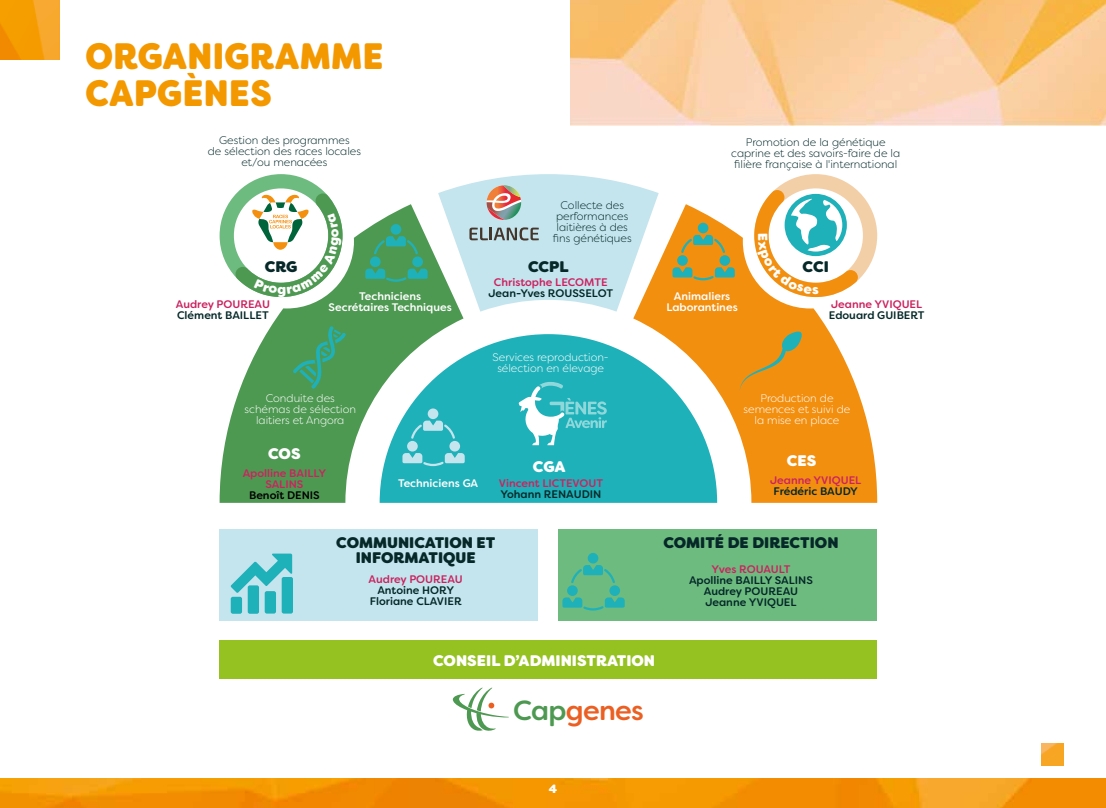
<style>
.page{position:relative;width:1106px;height:808px;background:#fff}
.page>*{position:absolute;margin:0;border:0;box-sizing:border-box;transform-origin:0 0}
.t1{font:800 36.75px/36.8px "Filson Soft";letter-spacing:.01em;color:#f49800;scale:.93 1}
.t2{font:500 27.6px "Filson Soft";letter-spacing:-.025em;color:#eb5f22}
.t3{font:800 15.3px "Filson Soft";color:#062828}
.t4{font:800 15.3px "Filson Soft";color:#fff}
.t5{font:800 12px "Filson Soft";color:#fff}
.t6{font:300 10.95px/10.9px "Filson Soft";color:#042828;text-align:center}
.t7{font:500 10.95px/10.9px "Filson Soft";color:#042828;text-align:center}
.t8{font:300 10.95px/10.9px "Filson Soft";color:#fff;text-align:center}
.t9{font:500 10.95px/10.9px "Filson Soft";color:#fff;text-align:center}
.t10{font:500 10.95px/10.9px "Filson Soft";color:#cb235f;text-align:center}
.t11{font:500 10.95px "Filson Soft";letter-spacing:-.005em;color:#ca235f}
.t12{font:500 10.95px "Filson Soft";color:#032828}
.t13{font:500 10.95px "Filson Soft";color:#cd2160}
.t14{font:500 10.95px "Filson Soft";color:#000}
.t15{font:500 10.95px "Filson Soft";letter-spacing:-.02em;color:#cb235f}
.s1{color:#4e9952}
</style>
<div class="page">
<img style="left:0;top:778px;width:1106px;height:30px">
<img style="left:1041px;top:743px;width:22px;height:22px">
<div style="left:219px;top:641px;width:658px;height:38px;background:#95c121"></div>
<div style="left:558px;top:529px;width:319px;height:92px;background:#6ebb80"></div>
<div style="left:219px;top:529px;width:319px;height:92px;background:#c4e5ee"></div>
<div style="left:463px;top:334px;width:170px;height:169px;background:#1fb1b9"></div>
<svg style="left:633px;top:204px;width:244px;height:299px;fill:#f38f0f"></svg>
<svg style="left:219px;top:204px;width:244px;height:299px;fill:#4e9952"></svg>
<svg style="left:438px;top:174px;width:220px;height:138px"></svg>
<svg style="left:518px;top:382px;width:89px;height:63px"></svg>
<svg style="left:293px;top:326px;width:53px;height:63px;background:#459d65"></svg>
<svg style="left:230px;top:554px;width:63px;height:60px"></svg>
<svg style="left:365px;top:224px;width:62px;height:58px;background:#45a170"></svg>
<svg style="left:672px;top:223px;width:62px;height:57px;background:#bc9a40"></svg>
<svg style="left:562px;top:553px;width:62px;height:57px"></svg>
<svg style="left:402px;top:408px;width:63px;height:58px;background:#4bbec7"></svg>
<svg style="left:739px;top:330px;width:64px;height:62px;background:#dd9220"></svg>
<svg style="left:452px;top:687px;width:57px;height:44px"></svg>
<img style="left:0;top:0;width:59px;height:59px">
<img style="left:570px;top:0;width:536px;height:125px">
<svg style="left:219px;top:174px;width:123px;height:123px"></svg>
<svg style="left:754px;top:174px;width:123px;height:123px"></svg>
<h1 class="t1" style="left:85px;top:38px;width:322px">ORGANIGRAMME<br>CAPGÈNES</h1>
<p class="t6" style="left:208px;top:135px;width:155px">Gestion des programmes<br>de sélection des races locales et/ou menacées</p>
<p class="t6" style="left:553px;top:199px;width:80px">Collecte des performances laitières à des fins génétiques</p>
<p class="t6" style="left:731px;top:136px;width:170px">Promotion de la génétique caprine et des savoirs-faire de la filière française à l'international</p>
<h3 class="t3" style="left:265px;top:257px;width:34px">CRG</h3>
<h3 class="t3" style="left:528px;top:257px;width:42px">CCPL</h3>
<h3 class="t3" style="left:802px;top:257px;width:28px">CCI</h3>
<p class="t11" style="left:176px;top:297px;width:96px">Audrey POUREAU</p>
<p class="t7" style="left:177px;top:310px;width:93px">Clément BAILLET</p>
<p class="t9" style="left:329px;top:291px;width:125px">Techniciens<br>Secrétaires Techniques</p>
<p class="t13" style="left:494px;top:275px;width:115px">Christophe LECOMTE</p>
<p class="t12" style="left:488px;top:286px;width:126px">Jean-Yves ROUSSELOT</p>
<p class="t8" style="left:492px;top:352px;width:118px">Services reproduction&shy;sélection en élevage</p>
<p class="t9" style="left:666px;top:291px;width:73px">Animaliers<br>Laborantines</p>
<p class="t10" style="left:831px;top:298px;width:93px">Jeanne YVIQUEL</p>
<p class="t7" style="left:829px;top:309px;width:97px">Edouard GUIBERT</p>
<p class="t8" style="left:244px;top:392px;width:113px">Conduite des schémas de sélection laitiers et Angora</p>
<p class="t8" style="left:743px;top:392px;width:108px">Production de semences et suivi de la mise en place</p>
<h3 class="t4" style="left:268px;top:444px;width:34px">COS</h3>
<p class="t10" style="left:243px;top:467px;width:85px">Apolline BAILLY<br>SALINS</p>
<p class="t14" style="left:249px;top:488px;width:72px">Benoît DENIS</p>
<p class="t9" style="left:398px;top:478px;width:82px">Techniciens GA</p>
<h3 class="t4" style="left:533px;top:457px;width:34px">CGA</h3>
<p class="t10" style="left:499px;top:478px;width:106px">Vincent LICTEVOUT</p>
<p class="t7" style="left:500px;top:489px;width:102px">Yohann RENAUDIN</p>
<h3 class="t4" style="left:786px;top:450px;width:31px">CES</h3>
<p class="t10" style="left:770px;top:475px;width:93px">Jeanne YVIQUEL</p>
<p class="t7" style="left:773px;top:486px;width:86px">Frédéric BAUDY</p>
<h3 class="t3" style="left:336px;top:532px;width:161px">COMMUNICATION ET</h3>
<h3 class="t3" style="left:663px;top:532px;width:177px">COMITÉ DE DIRECTION</h3>
<h3 class="t3" style="left:356px;top:548px;width:121px">INFORMATIQUE</h3>
<p class="t15" style="left:711px;top:562px;width:80px">Yves ROUAULT</p>
<p class="t7" style="left:689px;top:574px;width:125px">Apolline BAILLY SALINS<br>Audrey POUREAU<br>Jeanne YVIQUEL</p>
<p class="t11" style="left:368px;top:572px;width:96px">Audrey POUREAU</p>
<p class="t7" style="left:370px;top:585px;width:94px">Antoine HORY<br>Floriane CLAVIER</p>
<h3 class="t4" style="left:433px;top:651px;width:223px">CONSEIL D’ADMINISTRATION</h3>
<h2 class="t2" style="left:513px;top:692px;width:132px"><span class="s1">Cap</span>genes</h2>
<p class="t5" style="left:549px;top:781px;width:10px">4</p>
</div>
